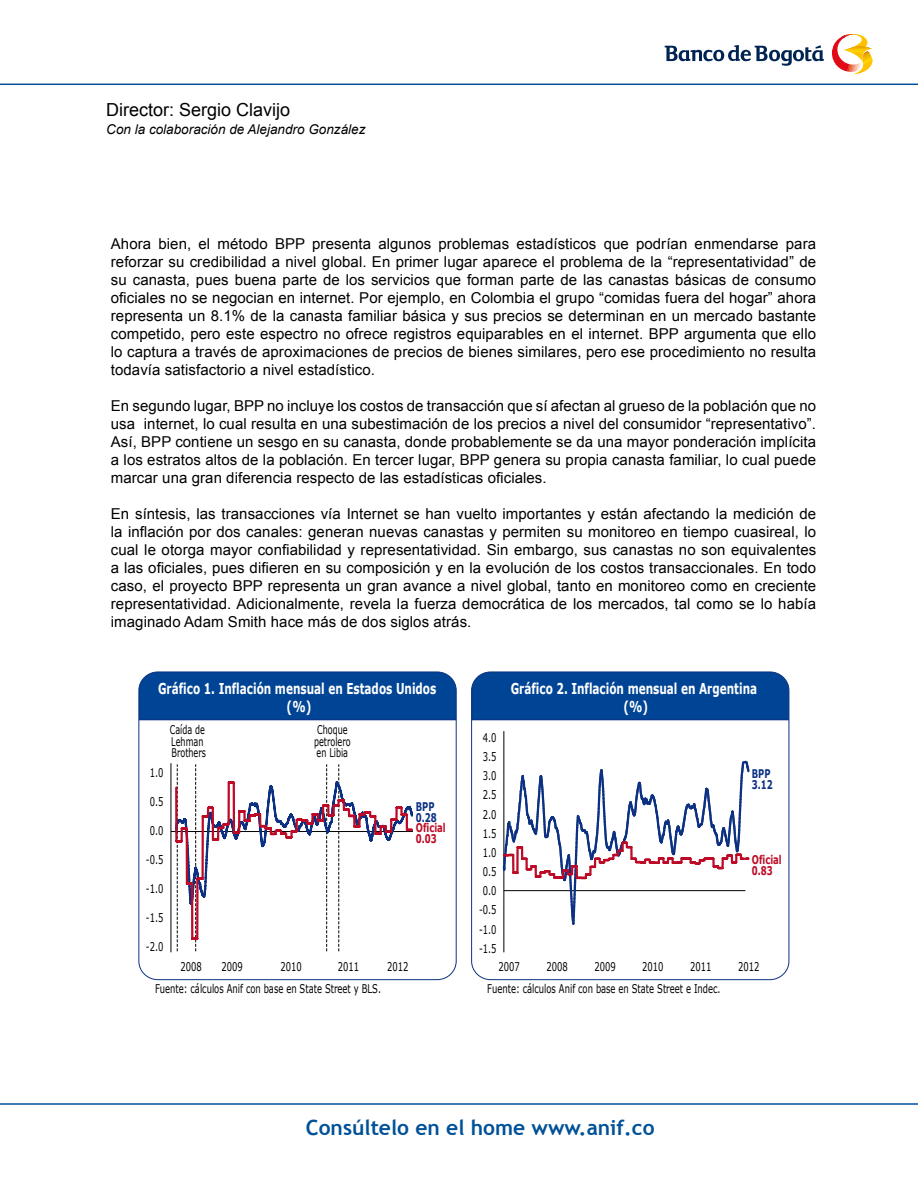
<style>
.page{position:relative;width:918px;height:1188px;background:#fff}
.page>*{position:absolute;margin:0;border:0;box-sizing:border-box;transform-origin:0 0}
.t1{font:700 21px "Trebuchet MS";color:#005198}
.t2{font:18px "Arial";color:#000}
.t3{font:15px/18px "Arial";letter-spacing:.005em;color:#000;text-align:justify}
.t4{font:700 15px/18px "Verdana";color:#fff;text-align:center;scale:.7 1}
.t5{font:italic 13.5px "Arial";color:#000}
.t6{font:12px "Verdana";color:#000;scale:.7 1}
.t7{font:12px/11.2px "Verdana";color:#000;scale:.67 1}
.t8{font:700 12px/11.2px "Verdana";color:#bd0a26;scale:.7 1}
.t9{font:700 12px/11.2px "Verdana";color:#0c3183;scale:.7 1}
</style>
<div class="page">
<hr style="left:0;top:1103px;width:918px;height:2px;background:#005198">
<hr style="left:0;top:84px;width:918px;height:1px;background:#005198">
<svg style="left:832px;top:34px;width:41px;height:41px"></svg>
<svg style="left:665px;top:45px;width:159px;height:21px"></svg>
<div style="left:140px;top:672px;width:315px;height:48px;background:#004595"></div>
<div style="left:138px;top:672px;width:319px;height:308px;border:1px solid #0c3183;border-radius:19px"></div>
<div style="left:472px;top:672px;width:317px;height:48px;background:#004595"></div>
<div style="left:471px;top:672px;width:318px;height:308px;border:1px solid #0c3183;border-radius:19px"></div>
<hr style="left:171px;top:763px;width:1px;height:189px;background:#000">
<hr style="left:171px;top:831px;width:242px;height:1px;background:#000">
<svg style="left:175px;top:764px;width:238px;height:187px"></svg>
<hr style="left:503px;top:731px;width:1px;height:221px;background:#000">
<svg style="left:503px;top:759px;width:246px;height:166px"></svg>
<p class="t2" style="left:106px;top:98px;width:186px">Director: Sergio Clavijo</p>
<p class="t5" style="left:106px;top:121px;width:261px">Con la colaboración de Alejandro González</p>
<p class="t3" style="left:111px;top:235px;width:707px">Ahora bien, el método BPP presenta algunos problemas estadísticos que podrían enmendarse para reforzar su credibilidad a nivel global. En primer lugar aparece el problema de la “representatividad” de su canasta, pues buena parte de los servicios que forman parte de las canastas básicas de consumo oficiales no se negocian en internet. Por ejemplo, en Colombia el grupo “comidas fuera del hogar” ahora representa un 8.1% de la canasta familiar básica y sus precios se determinan en un mercado bastante competido, pero este espectro no ofrece registros equiparables en el internet. BPP argumenta que ello lo captura a través de aproximaciones de precios de bienes similares, pero ese procedimiento no resulta todavía satisfactorio a nivel estadístico.</p>
<p class="t3" style="left:111px;top:397px;width:707px">En segundo lugar, BPP no incluye los costos de transacción que sí afectan al grueso de la población que no usa internet, lo cual resulta en una subestimación de los precios a nivel del consumidor “representativo”.<br>Así, BPP contiene un sesgo en su canasta, donde probablemente se da una mayor ponderación implícita a los estratos altos de la población. En tercer lugar, BPP genera su propia canasta familiar, lo cual puede marcar una gran diferencia respecto de las estadísticas oficiales.</p>
<p class="t3" style="left:111px;top:505px;width:707px">En síntesis, las transacciones vía Internet se han vuelto importantes y están afectando la medición de la inflación por dos canales: generan nuevas canastas y permiten su monitoreo en tiempo cuasireal, lo cual le otorga mayor confiabilidad y representatividad. Sin embargo, sus canastas no son equivalentes a las oficiales, pues difieren en su composición y en la evolución de los costos transaccionales. En todo caso, el proyecto BPP representa un gran avance a nivel global, tanto en monitoreo como en creciente representatividad. Adicionalmente, revela la fuerza democrática de los mercados, tal como se lo había imaginado Adam Smith hace más de dos siglos atrás.</p>
<p class="t4" style="left:158px;top:680px;width:399px">Gráfico 1. Inflación mensual en Estados Unidos (%)</p>
<p class="t4" style="left:511px;top:680px;width:354px">Gráfico 2. Inflación mensual en Argentina (%)</p>
<p class="t7" style="left:170px;top:725px;width:56px">Caída de<br>Lehman<br>Brothers</p>
<p class="t7" style="left:314px;top:725px;width:56px">Choque petrolero en Libia</p>
<p class="t6" style="left:483px;top:730px;width:21px">4.0</p>
<p class="t6" style="left:483px;top:749px;width:21px">3.5</p>
<p class="t6" style="left:150px;top:765px;width:21px">1.0</p>
<p class="t6" style="left:483px;top:768px;width:21px">3.0</p>
<p class="t6" style="left:150px;top:794px;width:21px">0.5</p>
<p class="t6" style="left:150px;top:823px;width:21px">0.0</p>
<p class="t9" style="left:416px;top:801px;width:31px">BPP<br>0.28</p>
<p class="t8" style="left:416px;top:822px;width:44px">Oficial<br>0.03</p>
<p class="t6" style="left:483px;top:787px;width:21px">2.5</p>
<p class="t6" style="left:483px;top:807px;width:21px">2.0</p>
<p class="t6" style="left:483px;top:826px;width:21px">1.5</p>
<p class="t9" style="left:752px;top:768px;width:31px">BPP<br>3.12</p>
<p class="t6" style="left:146px;top:852px;width:27px">-0.5</p>
<p class="t6" style="left:483px;top:845px;width:21px">1.0</p>
<p class="t6" style="left:483px;top:864px;width:21px">0.5</p>
<p class="t8" style="left:752px;top:854px;width:44px">Oficial<br>0.83</p>
<p class="t6" style="left:146px;top:881px;width:27px">-1.0</p>
<p class="t6" style="left:483px;top:883px;width:21px">0.0</p>
<p class="t6" style="left:146px;top:910px;width:27px">-1.5</p>
<p class="t6" style="left:479px;top:902px;width:27px">-0.5</p>
<p class="t6" style="left:479px;top:922px;width:27px">-1.0</p>
<p class="t6" style="left:146px;top:939px;width:27px">-2.0</p>
<p class="t6" style="left:479px;top:941px;width:27px">-1.5</p>
<p class="t6" style="left:180px;top:959px;width:32px">2008</p>
<p class="t6" style="left:221px;top:959px;width:32px">2009</p>
<p class="t6" style="left:280px;top:959px;width:32px">2010</p>
<p class="t6" style="left:338px;top:959px;width:32px">2011</p>
<p class="t6" style="left:387px;top:959px;width:32px">2012</p>
<p class="t6" style="left:498px;top:959px;width:32px">2007</p>
<p class="t6" style="left:546px;top:959px;width:32px">2008</p>
<p class="t6" style="left:594px;top:959px;width:32px">2009</p>
<p class="t6" style="left:642px;top:959px;width:32px">2010</p>
<p class="t6" style="left:690px;top:959px;width:32px">2011</p>
<p class="t6" style="left:738px;top:959px;width:32px">2012</p>
<p class="t6" style="left:155px;top:981px;width:324px">Fuente: cálculos Anif con base en State Street y BLS.</p>
<p class="t6" style="left:487px;top:981px;width:335px">Fuente: cálculos Anif con base en State Street e Indec.</p>
<h1 class="t1" style="left:306px;top:1114px;width:350px">Consúltelo en el home www.anif.co</h1>
</div>
